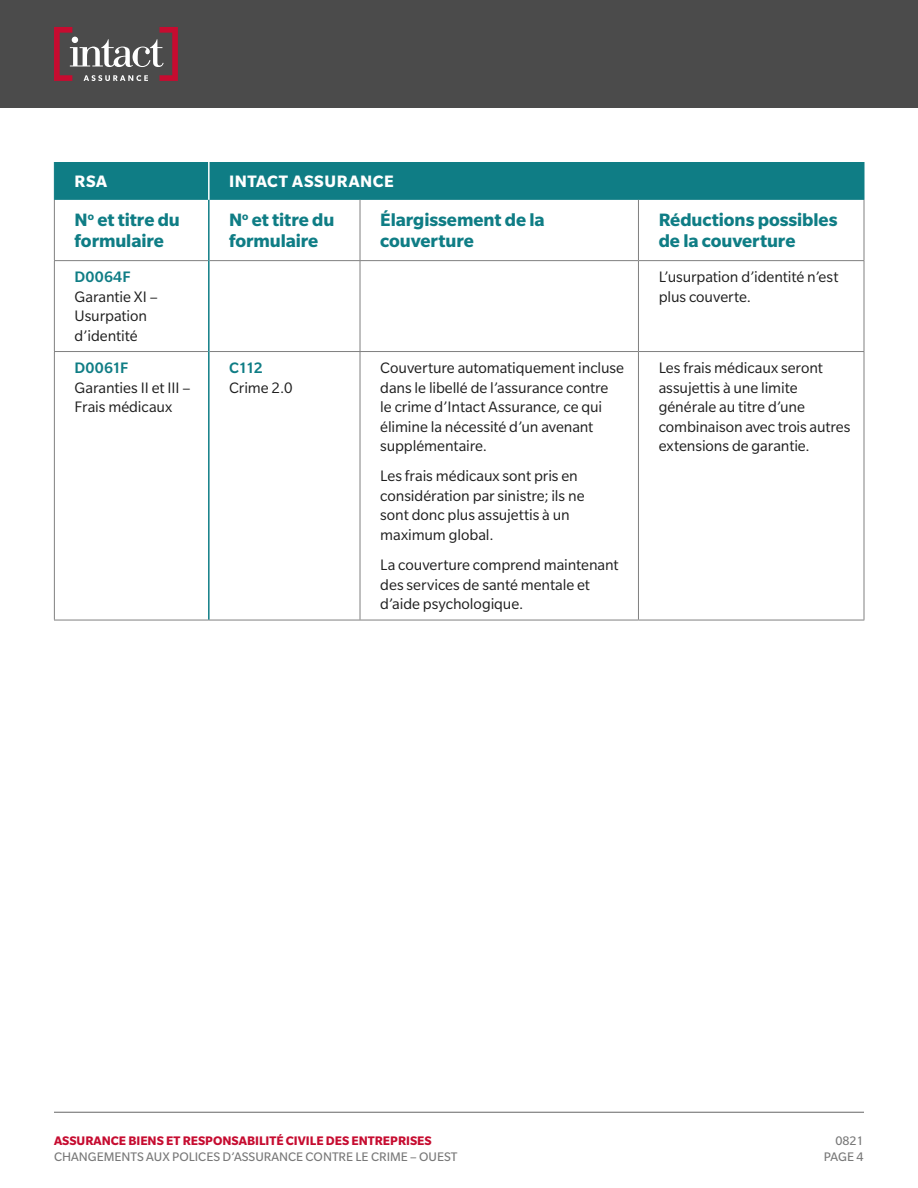
<style>
.page{position:relative;width:918px;height:1188px;background:#fff}
.page>*{position:absolute;margin:0;border:0;box-sizing:border-box;transform-origin:0 0}
.t1{font:700 19.5px/21px "Slate Std";letter-spacing:-.005em;color:#0f7d85}
.t2{font:700 18px "Slate Std";letter-spacing:.03em;color:#fff}
.Body__Table{font:16.5px/19.5px "Slate Std";letter-spacing:-.005em;color:#1e1e1e}
.t3{font:13.5px/16.2px "Slate Std";color:#787878;text-align:right}
.t4{font:700 13.5px "Slate Std";color:#c60c30}
.s1{font-weight:500;color:#0f7d85}
</style>
<div class="page">
<div style="left:0;top:0;width:918px;height:108px;background:#4b4b4b"></div>
<svg style="left:54px;top:27px;width:124px;height:54px"></svg>
<hr style="left:54px;top:1112px;width:810px;height:1px;background:#666">
<div style="left:55px;top:162px;width:809px;height:38px;background:#0f7d85"></div>
<hr style="left:208px;top:162px;width:2px;height:38px;background:#fff">
<hr style="left:360px;top:200px;width:1px;height:60px;background:#808080">
<hr style="left:638px;top:200px;width:1px;height:60px;background:#808080">
<hr style="left:864px;top:200px;width:1px;height:60px;background:#808080">
<hr style="left:210px;top:260px;width:150px;height:1px;background:#808080">
<hr style="left:360px;top:260px;width:278px;height:1px;background:#808080">
<hr style="left:360px;top:261px;width:1px;height:90px;background:#808080">
<hr style="left:638px;top:260px;width:226px;height:1px;background:#808080">
<hr style="left:638px;top:261px;width:1px;height:90px;background:#808080">
<hr style="left:864px;top:261px;width:1px;height:90px;background:#808080">
<hr style="left:210px;top:351px;width:150px;height:1px;background:#808080">
<hr style="left:360px;top:351px;width:278px;height:1px;background:#808080">
<hr style="left:360px;top:352px;width:1px;height:268px;background:#808080">
<hr style="left:638px;top:351px;width:226px;height:1px;background:#808080">
<hr style="left:638px;top:352px;width:1px;height:268px;background:#808080">
<hr style="left:864px;top:352px;width:1px;height:268px;background:#808080">
<hr style="left:209px;top:620px;width:151px;height:1px;background:#808080">
<hr style="left:360px;top:620px;width:278px;height:1px;background:#808080">
<hr style="left:638px;top:620px;width:226px;height:1px;background:#808080">
<hr style="left:54px;top:200px;width:1px;height:60px;background:#808080">
<hr style="left:54px;top:260px;width:154px;height:1px;background:#808080">
<hr style="left:54px;top:261px;width:1px;height:90px;background:#808080">
<hr style="left:54px;top:351px;width:154px;height:1px;background:#808080">
<hr style="left:54px;top:352px;width:1px;height:268px;background:#808080">
<hr style="left:54px;top:620px;width:155px;height:1px;background:#808080">
<hr style="left:54px;top:162px;width:1px;height:38px;background:#0f7d85">
<hr style="left:864px;top:162px;width:1px;height:38px;background:#0f7d85">
<hr style="left:208px;top:200px;width:2px;height:61px;background:#0f7d85">
<hr style="left:208px;top:261px;width:2px;height:91px;background:#0f7d85">
<hr style="left:208px;top:352px;width:2px;height:268px;background:#0f7d85">
<h1 class="t2" style="left:75px;top:171px;width:34px">RSA</h1>
<h1 class="t2" style="left:229px;top:171px;width:166px">INTACT ASSURANCE</h1>
<h2 class="t1" style="left:75px;top:209px;width:107px">N<sup>o</sup> et titre du formulaire</h2>
<h2 class="t1" style="left:229px;top:209px;width:107px">N<sup>o</sup> et titre du formulaire</h2>
<h2 class="t1" style="left:380px;top:209px;width:166px">Élargissement de la couverture</h2>
<h2 class="t1" style="left:659px;top:209px;width:180px">Réductions possibles de la couverture</h2>
<p class="Body__Table" style="left:75px;top:267px;width:85px"><span class="s1">D0064F<br></span>Garantie XI –<br>Usurpation d’identité</p>
<p class="Body__Table" style="left:659px;top:267px;width:181px">L’usurpation d’identité n’est plus couverte.</p>
<p class="Body__Table" style="left:75px;top:358px;width:118px"><span class="s1">D0061F<br></span>Garanties II et III –<br>Frais médicaux</p>
<p class="Body__Table" style="left:229px;top:358px;width:65px"><span class="s1">C112<br></span>Crime 2.0</p>
<p class="Body__Table" style="left:380px;top:358px;width:245px">Couverture automatiquement incluse dans le libellé de l’assurance contre<br>le crime d’Intact Assurance, ce qui élimine la nécessité d’un avenant supplémentaire.</p>
<p class="Body__Table" style="left:380px;top:466px;width:206px">Les frais médicaux sont pris en considération par sinistre; ils ne sont donc plus assujettis à un maximum global.</p>
<p class="Body__Table" style="left:380px;top:555px;width:240px">La couverture comprend maintenant des services de santé mentale et d’aide psychologique.</p>
<p class="Body__Table" style="left:659px;top:358px;width:193px">Les frais médicaux seront assujettis à une limite générale au titre d’une combinaison avec trois autres extensions de garantie.</p>
<p class="t4" style="left:54px;top:1133px;width:379px">ASSURANCE BIENS ET RESPONSABILITÉ CIVILE DES ENTREPRISES</p>
<p class="t3" style="left:54px;top:1149px;width:405px">CHANGEMENTS AUX POLICES D’ASSURANCE CONTRE LE CRIME – OUEST</p>
<p class="t3" style="left:824px;top:1132px;width:41px">0821<br>PAGE 4</p>
</div>
